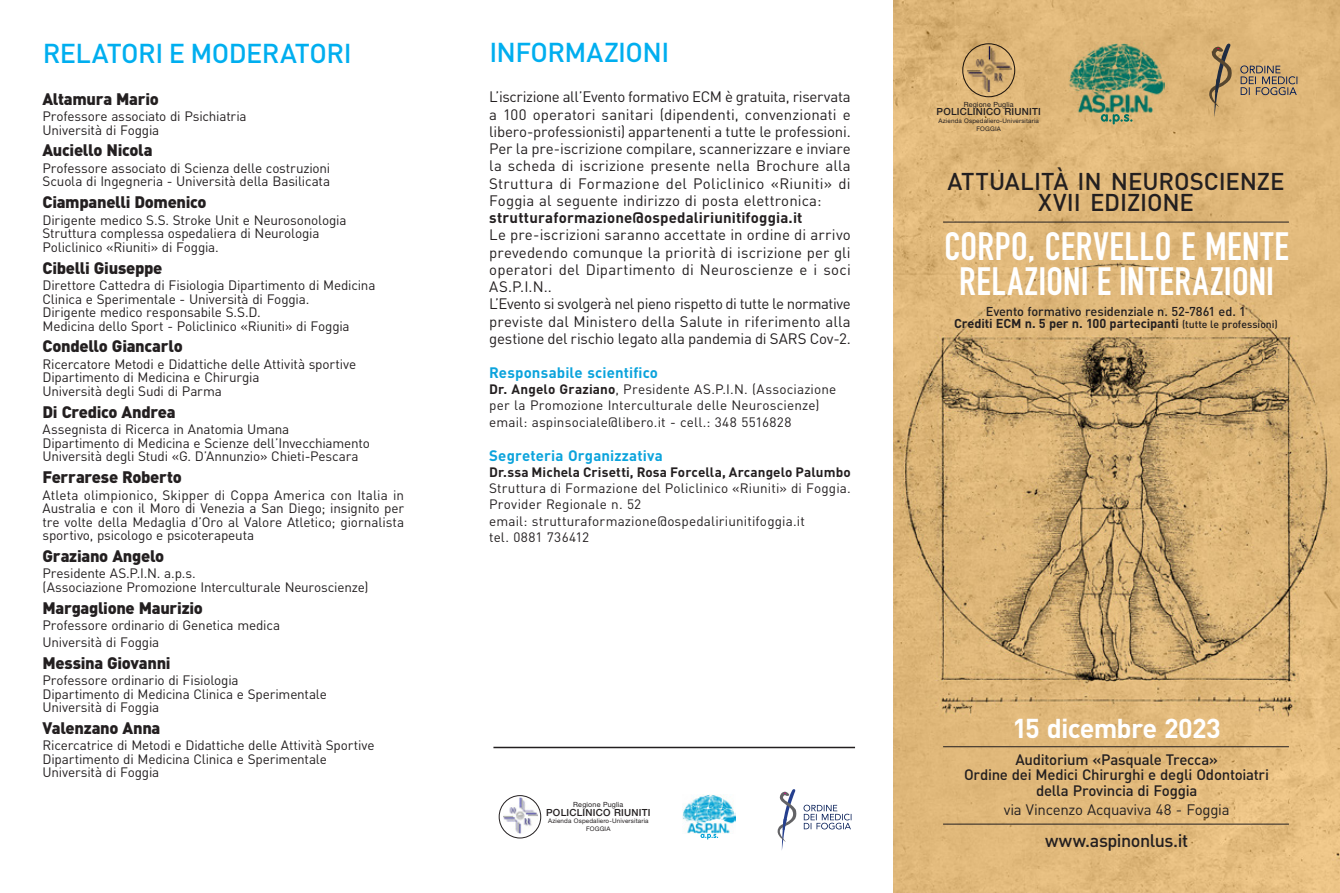
<style>
.page{position:relative;width:1340px;height:893px;background:#fff}
.page>*{position:absolute;margin:0;border:0;box-sizing:border-box;transform-origin:0 0}
.t1{font:700 39px "DIN Condensed";letter-spacing:.015em;color:#fff}
.t2{font:500 27px "DIN Pro";letter-spacing:-.02em;color:#00aeef}
.t3{font:700 27px "DIN Pro";letter-spacing:-.03em;color:#fff}
.t4{font:500 24px "DIN Pro";letter-spacing:-.005em;color:#231f20}
.t5{font:500 18px "DIN Pro";letter-spacing:-.025em;color:#231f20}
.t6{font:900 16.5px "DIN Pro";letter-spacing:-.02em;color:#231f20}
.t7{font:15px/17.2px "DIN Pro";color:#231f20;text-align:justify}
.t8{font:500 15px "DIN Pro";letter-spacing:-.02em;color:#231f20}
.t9{font:700 15px "DIN Pro";letter-spacing:.01em;color:#0ba3dc}
.t10{font:700 15px "DIN Pro";letter-spacing:.01em;color:#231f20}
.t11{font:15px "DIN Pro";letter-spacing:-.02em;color:#231f20}
.t12{font:13.5px/13.5px "DIN Pro";letter-spacing:-.015em;color:#231f20}
.t13{font:13.5px/16.2px "DIN Pro";letter-spacing:.01em;color:#231f20}
.t14{font:700 13.5px "DIN Pro";letter-spacing:.005em;color:#231f20}
.t15{font:13.5px "DIN Pro";letter-spacing:.02em;color:#231f20}
.t16{font:700 12.75px "DIN Pro";letter-spacing:-.01em;color:#231f20}
.t17{font:500 12.75px "DIN Pro";letter-spacing:-.01em;color:#231f20}
.t18{font:500 9.75px "Helvetica Neue LT Std";letter-spacing:.02em;color:#231f20}
.t19{font:7.05px "Helvetica Neue LT Std";letter-spacing:.02em;color:#231f20}
.t20{font:6.3px "Helvetica Neue LT Std";letter-spacing:.025em;color:#231f20}
.s1{font-weight:700}
.s2{font-weight:500;font-size:10.5px}
</style>
<div class="page">
<img style="left:893px;top:0;width:446px;height:893px">
<hr style="left:493px;top:747px;width:362px;height:1px;background:#231f20">
<svg style="left:1208px;top:43px;width:24px;height:75px;background:#b39465"></svg>
<svg style="left:1240px;top:65px;width:57px;height:30px;background:#ae9470"></svg>
<img style="left:1068px;top:43px;width:96px;height:70px">
<svg style="left:1100px;top:114px;width:32px;height:10px"></svg>
<svg style="left:777px;top:789px;width:19px;height:61px"></svg>
<svg style="left:803px;top:805px;width:48px;height:24px"></svg>
<img style="left:682px;top:794px;width:54px;height:39px">
<svg style="left:700px;top:834px;width:18px;height:5px"></svg>
<img style="left:966px;top:46px;width:45px;height:46px">
<div style="left:962px;top:43px;width:53px;height:54px;border:1px solid #231f20;border-radius:50%"></div>
<img style="left:503px;top:798px;width:35px;height:35px">
<div style="left:499px;top:795px;width:42px;height:43px;border:1px solid #231f20;border-radius:50%"></div>
<hr style="left:943px;top:222px;width:345px;height:1px;background:#231f20">
<hr style="left:943px;top:824px;width:345px;height:1px;background:#231f20">
<hr style="left:943px;top:746px;width:345px;height:1px;background:#231f20">
<p class="t2" style="left:43px;top:35px;width:310px">RELATORI E MODERATORI</p>
<p class="t6" style="left:43px;top:87px;width:118px">Altamura Mario</p>
<p class="t12" style="left:43px;top:109px;width:206px">Professore associato di Psichiatria</p>
<p class="t12" style="left:43px;top:122px;width:118px">Università di Foggia</p>
<p class="t6" style="left:43px;top:139px;width:111px">Auciello Nicola</p>
<p class="t12" style="left:43px;top:161px;width:289px">Professore associato di Scienza delle costruzioni</p>
<p class="t12" style="left:43px;top:174px;width:289px">Scuola di Ingegneria - Università della Basilicata</p>
<p class="t6" style="left:43px;top:191px;width:166px">Ciampanelli Domenico</p>
<p class="t12" style="left:43px;top:213px;width:305px">Dirigente medico S.S. Stroke Unit e Neurosonologia</p>
<p class="t12" style="left:43px;top:226px;width:278px">Struttura complessa ospedaliera di Neurologia</p>
<p class="t12" style="left:43px;top:240px;width:178px">Policlinico «Riuniti» di Foggia.</p>
<p class="t6" style="left:43px;top:256px;width:121px">Cibelli Giuseppe</p>
<p class="t12" style="left:43px;top:278px;width:334px">Direttore Cattedra di Fisiologia Dipartimento di Medicina<br>Clinica e Sperimentale - Università di Foggia.</p>
<p class="t12" style="left:43px;top:305px;width:220px">Dirigente medico responsabile S.S.D.</p>
<p class="t12" style="left:43px;top:318px;width:309px">Medicina dello Sport - Policlinico «Riuniti» di Foggia</p>
<p class="t6" style="left:43px;top:335px;width:142px">Condello Giancarlo</p>
<p class="t12" style="left:43px;top:357px;width:315px">Ricercatore Metodi e Didattiche delle Attività sportive</p>
<p class="t12" style="left:43px;top:370px;width:218px">Dipartimento di Medicina e Chirurgia</p>
<p class="t12" style="left:43px;top:384px;width:181px">Università degli Sudi di Parma</p>
<p class="t6" style="left:43px;top:401px;width:135px">Di Credico Andrea</p>
<p class="t12" style="left:43px;top:422px;width:248px">Assegnista di Ricerca in Anatomia Umana</p>
<p class="t12" style="left:43px;top:436px;width:329px">Dipartimento di Medicina e Scienze dell’Invecchiamento</p>
<p class="t12" style="left:43px;top:449px;width:318px">Università degli Studi «G. D’Annunzio» Chieti-Pescara</p>
<p class="t6" style="left:43px;top:466px;width:141px">Ferrarese Roberto</p>
<p class="t12" style="left:43px;top:487px;width:363px;text-align:justify">Atleta olimpionico, Skipper di Coppa America con Italia in Australia e con il Moro di Venezia a San Diego; insignito per tre volte della Medaglia d’Oro al Valore Atletico; giornalista sportivo, psicologo e psicoterapeuta</p>
<p class="t6" style="left:43px;top:545px;width:123px">Graziano Angelo</p>
<p class="t12" style="left:43px;top:566px;width:155px">Presidente AS.P.I.N. a.p.s.</p>
<p class="t12" style="left:43px;top:580px;width:327px">(Associazione Promozione Interculturale Neuroscienze)</p>
<p class="t6" style="left:43px;top:596px;width:162px">Margaglione Maurizio</p>
<p class="t12" style="left:43px;top:618px;width:239px">Professore ordinario di Genetica medica</p>
<p class="t12" style="left:43px;top:634px;width:118px">Università di Foggia</p>
<p class="t6" style="left:43px;top:651px;width:130px">Messina Giovanni</p>
<p class="t12" style="left:43px;top:673px;width:197px">Professore ordinario di Fisiologia</p>
<p class="t12" style="left:43px;top:686px;width:286px">Dipartimento di Medicina Clinica e Sperimentale</p>
<p class="t12" style="left:43px;top:700px;width:118px">Università di Foggia</p>
<p class="t6" style="left:43px;top:717px;width:119px">Valenzano Anna</p>
<p class="t12" style="left:43px;top:738px;width:333px">Ricercatrice di Metodi e Didattiche delle Attività Sportive</p>
<p class="t12" style="left:43px;top:752px;width:286px">Dipartimento di Medicina Clinica e Sperimentale</p>
<p class="t12" style="left:43px;top:765px;width:118px">Università di Foggia</p>
<p class="t2" style="left:489px;top:34px;width:181px">INFORMAZIONI</p>
<p class="t7" style="left:489px;top:88px;width:363px">L’iscrizione all’Evento formativo ECM è gratuita, riservata a 100 operatori sanitari (dipendenti, convenzionati e libero-professionisti) appartenenti a tutte le professioni.</p>
<p class="t7" style="left:489px;top:139px;width:363px">Per la pre-iscrizione compilare, scannerizzare e inviare la scheda di iscrizione presente nella Brochure alla Struttura di Formazione del Policlinico «Riuniti» di Foggia al seguente indirizzo di posta elettronica:</p>
<p class="t10" style="left:489px;top:207px;width:315px">strutturaformazione@ospedaliriunitifoggia.it</p>
<p class="t7" style="left:489px;top:226px;width:363px">Le pre-iscrizioni saranno accettate in ordine di arrivo prevedendo comunque la priorità di iscrizione per gli operatori del Dipartimento di Neuroscienze e i soci AS.P.I.N..</p>
<p class="t7" style="left:489px;top:295px;width:363px">L’Evento si svolgerà nel pieno rispetto di tutte le normative previste dal Ministero della Salute in riferimento alla gestione del rischio legato alla pandemia di SARS Cov-2.</p>
<p class="t9" style="left:489px;top:362px;width:170px">Responsabile scientifico</p>
<p class="t13" style="left:489px;top:381px;width:349px"><span class="s1">Dr. Angelo Graziano</span>, Presidente AS.P.I.N. (Associazione</p>
<p class="t13" style="left:489px;top:397px;width:332px">per la Promozione Interculturale delle Neuroscienze) email: aspinsociale@libero.it - cell.: 348 5516828</p>
<p class="t9" style="left:489px;top:445px;width:175px">Segreteria Organizzativa</p>
<p class="t14" style="left:489px;top:463px;width:363px">Dr.ssa Michela Crisetti, Rosa Forcella, Arcangelo Palumbo</p>
<p class="t13" style="left:489px;top:480px;width:363px">Struttura di Formazione del Policlinico «Riuniti» di Foggia.</p>
<p class="t13" style="left:489px;top:496px;width:154px">Provider Regionale n. 52</p>
<p class="t13" style="left:489px;top:512px;width:317px">email: strutturaformazione@ospedaliriunitifoggia.it</p>
<p class="t15" style="left:489px;top:528px;width:101px">tel. 0881 736412</p>
<p class="t19" style="left:573px;top:801px;width:52px">Regione Puglia</p>
<p class="t18" style="left:546px;top:806px;width:106px">POLICLINICO RIUNITI</p>
<p class="t20" style="left:548px;top:817px;width:102px">Azienda Ospedaliero-Universitaria</p>
<p class="t20" style="left:586px;top:825px;width:26px">FOGGIA</p>
<p class="t19" style="left:963px;top:100px;width:52px">Regione Puglia</p>
<p class="t18" style="left:936px;top:106px;width:106px">POLICLINICO RIUNITI</p>
<p class="t20" style="left:938px;top:117px;width:102px">Azienda Ospedaliero-Universitaria</p>
<p class="t20" style="left:976px;top:125px;width:26px">FOGGIA</p>
<p class="t4" style="left:947px;top:165px;width:338px">ATTUALITÀ IN NEUROSCIENZE</p>
<p class="t4" style="left:1038px;top:186px;width:157px">XVII EDIZIONE</p>
<p class="t1" style="left:944px;top:220px;width:346px">CORPO, CERVELLO E MENTE</p>
<p class="t1" style="left:959px;top:255px;width:317px">RELAZIONI E INTERAZIONI</p>
<p class="t17" style="left:986px;top:302px;width:261px">Evento formativo residenziale n. 52-7861 ed. 1</p>
<p class="t16" style="left:954px;top:315px;width:325px">Crediti ECM n. 5 per n. 100 partecipanti <span class="s2">(tutte le professioni)</span></p>
<p class="t3" style="left:1012px;top:710px;width:210px">15 dicembre 2023</p>
<p class="t8" style="left:1015px;top:750px;width:204px">Auditorium «Pasquale Trecca»</p>
<p class="t8" style="left:964px;top:765px;width:306px">Ordine dei Medici Chirurghi e degli Odontoiatri</p>
<p class="t8" style="left:1036px;top:781px;width:163px">della Provincia di Foggia</p>
<p class="t11" style="left:1003px;top:800px;width:227px">via Vincenzo Acquaviva 48 - Foggia</p>
<p class="t5" style="left:1045px;top:828px;width:145px">www.aspinonlus.it</p>
</div>
